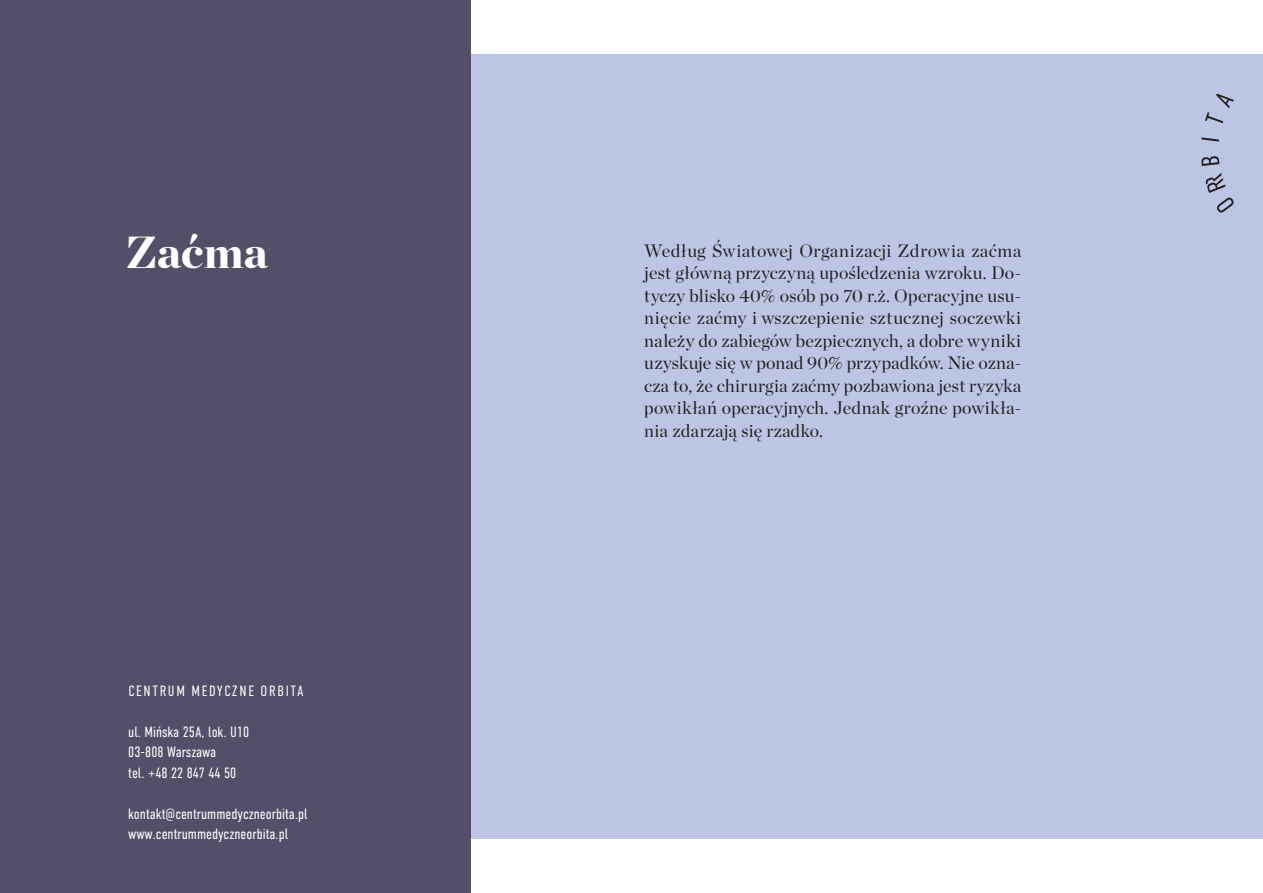
<style>
.page{position:relative;width:1263px;height:893px;background:#fff}
.page>*{position:absolute;margin:0;border:0;box-sizing:border-box;transform-origin:0 0}
.t1{font:900 45px "Chronicle Display";letter-spacing:.005em;color:#fff}
.t2{font:18px/22.5px "Chronicle Display";letter-spacing:.005em;color:#231f20;text-align:justify}
.t3{font:300 14.85px/20.4px "DIN Condensed";color:#fff}
.t4{font:300 14.85px "DIN Condensed";letter-spacing:.11em;color:#fff}
</style>
<div class="page">
<div style="left:463px;top:54px;width:800px;height:785px;background:#bcc6e4"></div>
<div style="left:0;top:0;width:471px;height:893px;background:#534f69"></div>
<svg style="left:1201px;top:156px;width:18px;height:10px"></svg>
<svg style="left:1201px;top:137px;width:18px;height:5px"></svg>
<svg style="left:1205px;top:94px;width:29px;height:29px"></svg>
<svg style="left:1205px;top:173px;width:29px;height:40px"></svg>
<h1 class="t1" style="left:126px;top:215px;width:143px">Zaćma</h1>
<p class="t4" style="left:128px;top:682px;width:177px">CENTRUM MEDYCZNE ORBITA</p>
<p class="t3" style="left:128px;top:721px;width:122px">ul. Mińska 25A, lok. U10<br>03-808 Warszawa<br>tel. +48 22 847 44 50</p>
<p class="t3" style="left:128px;top:803px;width:181px">kontakt@centrummedyczneorbita.pl www.centrummedyczneorbita.pl</p>
<p class="t2" style="left:644px;top:238px;width:379px">Według Światowej Organizacji Zdrowia zaćma jest główną przyczyną upośledzenia wzroku. Do&shy;tyczy blisko 40% osób po 70 r.ż. Operacyjne usu&shy;nięcie zaćmy i wszczepienie sztucznej soczewki należy do zabiegów bezpiecznych, a dobre wyniki uzyskuje się w ponad 90% przypadków. Nie ozna&shy;cza to, że chirurgia zaćmy pozbawiona jest ryzyka powikłań operacyjnych. Jednak groźne powikła&shy;nia zdarzają się rzadko.</p>
</div>
